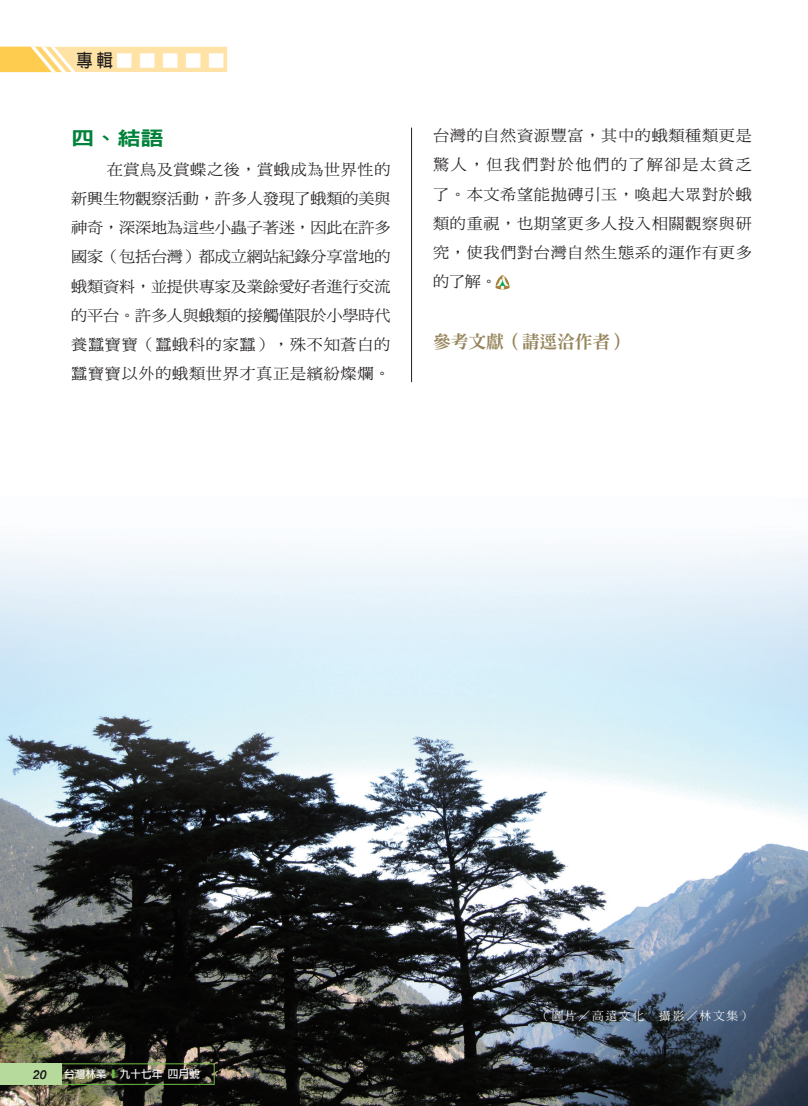
<style>
.page{position:relative;width:808px;height:1106px;background:#fff}
.page>*{position:absolute;margin:0;border:0;box-sizing:border-box;transform-origin:0 0}
.a大標{font:19.5px "DF Hei Std W9";color:#00823a;scale:1.2 1}
.參考文獻{font:18px "DF Ming Std W9";letter-spacing:-.015em;color:#96855c}
.內文{font:15.45px/29.2px "DF Ming Std W5";letter-spacing:.04em;color:#231f20;text-align:justify;scale:1.05 1}
.t1{font:700 14.4px "AR Hei B5";color:#fff}
.正常{font:italic 12.15px "Arial";color:#231f20}
.照片說{font:11.7px "DF Ming Std W5";letter-spacing:.15em;color:#fff}
.正常-2{font:700 10.65px "AR Hei B5";color:#fff}
.s1{font-size:18px;color:#231f20}
.s2{color:#71bf44}
</style>
<div class="page">
<img style="left:0;top:544px;width:808px;height:562px">
<div style="left:57px;top:1063px;width:158px;height:21px;border:1px solid #71bf44"></div>
<div style="left:0;top:1063px;width:62px;height:21px;background:#b6da9b"></div>
<svg style="left:0;top:47px;width:227px;height:25px;background:#fedf98"></svg>
<hr style="left:411px;top:128px;width:1px;height:254px;background:#231f20">
<img style="left:495px;top:275px;width:15px;height:15px">
<p class="t1" style="left:77px;top:53px;width:149px"><span class="s1">專輯</span>█████</p>
<p class="a大標" style="left:71px;top:127px;width:79px">四、結語</p>
<p class="內文" style="left:71px;top:154px;width:306px;text-indent:35px">在賞鳥及賞蝶之後，賞蛾成為世界性的新興生物觀察活動，許多人發現了蛾類的美與神奇，深深地為這些小蟲子著迷，因此在許多國家（包括台灣）都成立網站紀錄分享當地的蛾類資料，並提供專家及業餘愛好者進行交流的平台。許多人與蛾類的接觸僅限於小學時代養蠶寶寶（蠶蛾科的家蠶），殊不知蒼白的蠶寶寶以外的蛾類世界才真正是繽紛燦爛。</p>
<p class="內文" style="left:433px;top:121px;width:305px">台灣的自然資源豐富，其中的蛾類種類更是驚人，但我們對於他們的了解卻是太貧乏了。本文希望能拋磚引玉，喚起大眾對於蛾類的重視，也期望更多人投入相關觀察與研究，使我們對台灣自然生態系的運作有更多的了解。</p>
<p class="參考文獻" style="left:433px;top:332px;width:197px">參考文獻（請逕洽作者）</p>
<p class="正常" style="left:33px;top:1066px;width:15px">20</p>
<p class="正常-2" style="left:64px;top:1068px;width:137px">台灣林業 <span class="s2">■</span> 九十七年 四月號</p>
<p class="照片說" style="left:538px;top:1009px;width:215px">（圖片／高遠文化　攝影／林文集）</p>
</div>
